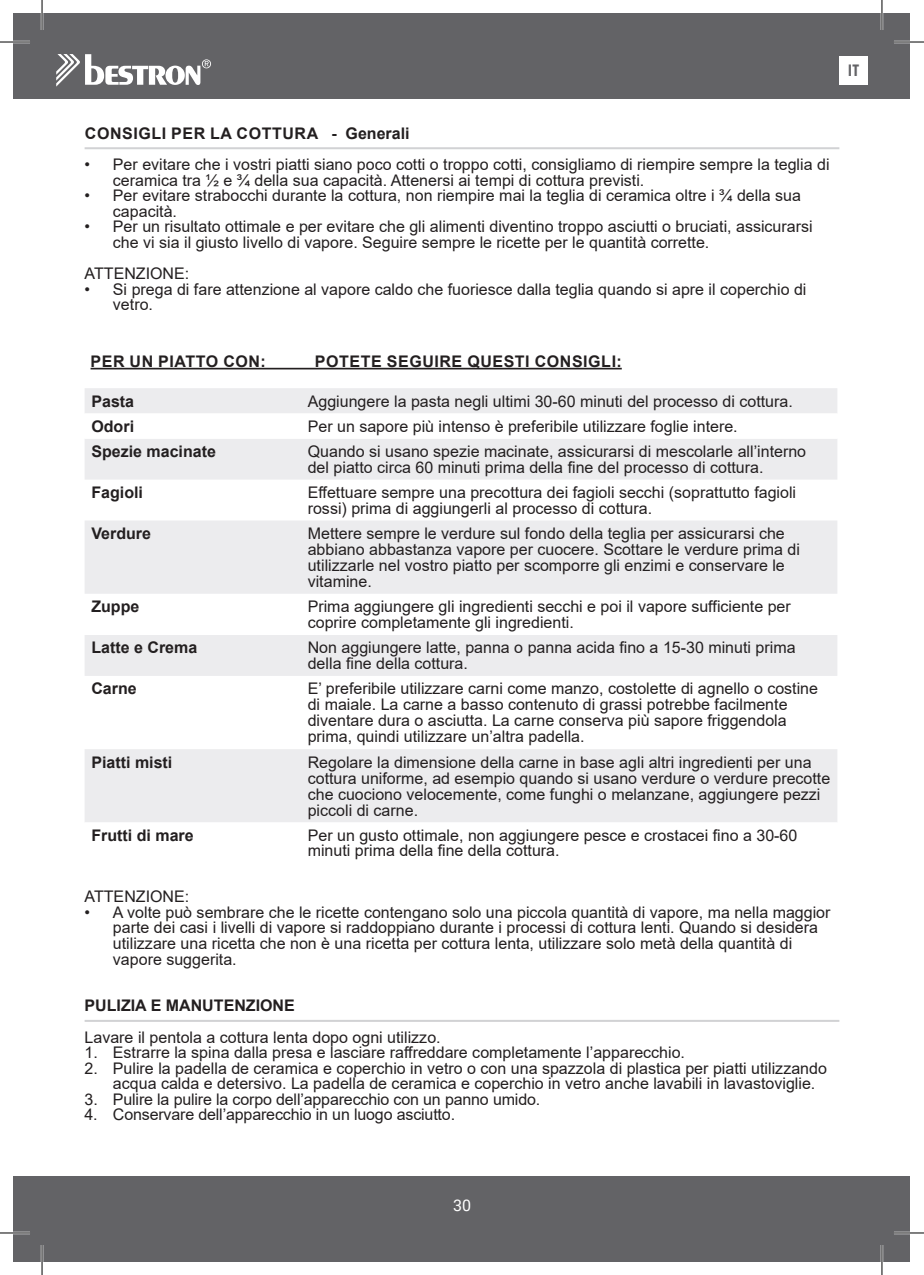
<style>
.page{position:relative;width:924px;height:1275px;background:#fff}
.page>*{position:absolute;margin:0;border:0;box-sizing:border-box;transform-origin:0 0}
.t1{font:16px/15.6px "Arial";color:#231f20}
.t2{font:700 16px "Arial";color:#231f20}
.t3{font:700 16px "Arial";letter-spacing:.035em;color:#231f20}
.t4{font:16px "Roboto";color:#fff}
.t5{font:700 16px "Century Gothic";color:#636366}
</style>
<div class="page">
<hr style="left:85px;top:147px;width:754px;height:2px;background:#d1d2d4">
<hr style="left:85px;top:1020px;width:754px;height:2px;background:#d1d2d4">
<div style="left:85px;top:388px;width:752px;height:25px;background:#ececee"></div>
<svg style="left:85px;top:439px;width:752px;height:383px;fill:#ececee"></svg>
<hr style="left:90px;top:368px;width:531px;height:1px;background:#231f20">
<div style="left:14px;top:14px;width:895px;height:85px;background:#636366"></div>
<div style="left:14px;top:1176px;width:895px;height:85px;background:#636366"></div>
<svg style="left:56px;top:54px;width:155px;height:33px"></svg>
<div style="left:839px;top:56px;width:28px;height:29px;background:#fff"></div>
<hr style="left:0;top:41px;width:30px;height:2px;background:#fff">
<hr style="left:893px;top:41px;width:30px;height:2px;background:#fff">
<hr style="left:0;top:1231px;width:30px;height:3px;background:#fff">
<hr style="left:893px;top:1231px;width:30px;height:3px;background:#fff">
<hr style="left:41px;top:0;width:2px;height:30px;background:#fff">
<hr style="left:41px;top:1245px;width:2px;height:30px;background:#fff">
<hr style="left:880px;top:0;width:2px;height:30px;background:#fff">
<hr style="left:880px;top:1245px;width:2px;height:30px;background:#fff">
<hr style="left:0;top:42px;width:30px;height:1px;background:#000">
<hr style="left:893px;top:42px;width:30px;height:1px;background:#000">
<hr style="left:0;top:1232px;width:30px;height:1px;background:#000">
<hr style="left:893px;top:1232px;width:30px;height:1px;background:#000">
<hr style="left:42px;top:0;width:1px;height:30px;background:#000">
<hr style="left:42px;top:1245px;width:1px;height:30px;background:#000">
<hr style="left:881px;top:0;width:1px;height:30px;background:#000">
<hr style="left:881px;top:1245px;width:1px;height:30px;background:#000">
<p class="t5" style="left:847px;top:65px;width:13px">IT</p>
<p class="t3" style="left:85px;top:127px;width:326px">CONSIGLI PER LA COTTURA - Generali</p>
<p class="t1" style="left:113px;top:158px;width:717px;text-indent:-28px">• Per evitare che i vostri piatti siano poco cotti o troppo cotti, consigliamo di riempire sempre la teglia di ceramica tra ½ e ¾ della sua capacità. Attenersi ai tempi di cottura previsti.</p>
<p class="t1" style="left:113px;top:189px;width:689px;text-indent:-28px">• Per evitare strabocchi durante la cottura, non riempire mai la teglia di ceramica oltre i ¾ della sua capacità.</p>
<p class="t1" style="left:113px;top:220px;width:700px;text-indent:-28px">• Per un risultato ottimale e per evitare che gli alimenti diventino troppo asciutti o bruciati, assicurarsi che vi sia il giusto livello di vapore. Seguire sempre le ricette per le quantità corrette.</p>
<p class="t1" style="left:85px;top:267px;width:106px">ATTENZIONE:</p>
<p class="t1" style="left:113px;top:283px;width:694px;text-indent:-28px">• Si prega di fare attenzione al vapore caldo che fuoriesce dalla teglia quando si apre il coperchio di vetro.</p>
<p class="t3" style="left:90px;top:355px;width:176px">PER UN PIATTO CON:</p>
<p class="t3" style="left:315px;top:355px;width:308px">POTETE SEGUIRE QUESTI CONSIGLI:</p>
<p class="t2" style="left:91px;top:395px;width:44px">Pasta</p>
<p class="t1" style="left:307px;top:395px;width:486px">Aggiungere la pasta negli ultimi 30-60 minuti del processo di cottura.</p>
<p class="t2" style="left:91px;top:420px;width:44px">Odori</p>
<p class="t1" style="left:307px;top:420px;width:431px">Per un sapore più intenso è preferibile utilizzare foglie intere.</p>
<p class="t2" style="left:91px;top:445px;width:126px">Spezie macinate</p>
<p class="t1" style="left:307px;top:445px;width:499px">Quando si usano spezie macinate, assicurarsi di mescolarle all’interno del piatto circa 60 minuti prima della fine del processo di cottura.</p>
<p class="t2" style="left:91px;top:486px;width:53px">Fagioli</p>
<p class="t1" style="left:307px;top:486px;width:489px">Effettuare sempre una precottura dei fagioli secchi (soprattutto fagioli rossi) prima di aggiungerli al processo di cottura.</p>
<p class="t2" style="left:91px;top:527px;width:61px">Verdure</p>
<p class="t1" style="left:307px;top:527px;width:493px">Mettere sempre le verdure sul fondo della teglia per assicurarsi che abbiano abbastanza vapore per cuocere. Scottare le verdure prima di utilizzarle nel vostro piatto per scomporre gli enzimi e conservare le vitamine.</p>
<p class="t2" style="left:91px;top:600px;width:49px">Zuppe</p>
<p class="t1" style="left:307px;top:600px;width:484px">Prima aggiungere gli ingredienti secchi e poi il vapore sufficiente per coprire completamente gli ingredienti.</p>
<p class="t2" style="left:91px;top:642px;width:107px">Latte e Crema</p>
<p class="t1" style="left:307px;top:641px;width:489px">Non aggiungere latte, panna o panna acida fino a 15-30 minuti prima della fine della cottura.</p>
<p class="t2" style="left:91px;top:682px;width:47px">Carne</p>
<p class="t1" style="left:307px;top:682px;width:511px">E’ preferibile utilizzare carni come manzo, costolette di agnello o costine di maiale. La carne a basso contenuto di grassi potrebbe facilmente diventare dura o asciutta. La carne conserva più sapore friggendola prima, quindi utilizzare un’altra padella.</p>
<p class="t2" style="left:91px;top:756px;width:82px">Piatti misti</p>
<p class="t1" style="left:307px;top:755px;width:524px">Regolare la dimensione della carne in base agli altri ingredienti per una cottura uniforme, ad esempio quando si usano verdure o verdure precotte che cuociono velocemente, come funghi o melanzane, aggiungere pezzi piccoli di carne.</p>
<p class="t2" style="left:91px;top:829px;width:104px">Frutti di mare</p>
<p class="t1" style="left:307px;top:829px;width:491px">Per un gusto ottimale, non aggiungere pesce e crostacei fino a 30-60 minuti prima della fine della cottura.</p>
<p class="t1" style="left:84px;top:890px;width:106px">ATTENZIONE:</p>
<p class="t1" style="left:113px;top:905px;width:718px;text-indent:-28px">• A volte può sembrare che le ricette contengano solo una piccola quantità di vapore, ma nella maggior parte dei casi i livelli di vapore si raddoppiano durante i processi di cottura lenti. Quando si desidera utilizzare una ricetta che non è una ricetta per cottura lenta, utilizzare solo metà della quantità di vapore suggerita.</p>
<p class="t2" style="left:84px;top:999px;width:212px">PULIZIA E MANUTENZIONE</p>
<p class="t1" style="left:84px;top:1030px;width:357px">Lavare il pentola a cottura lenta dopo ogni utilizzo.</p>
<p class="t1" style="left:84px;top:1046px;width:601px">1. Estrarre la spina dalla presa e lasciare raffreddare completamente l’apparecchio.</p>
<p class="t1" style="left:113px;top:1061px;width:715px;text-indent:-28px">2. Pulire la padella de ceramica e coperchio in vetro o con una spazzola di plastica per piatti utilizzando acqua calda e detersivo. La padella de ceramica e coperchio in vetro anche lavabili in lavastoviglie.</p>
<p class="t1" style="left:84px;top:1093px;width:457px">3. Pulire la pulire la corpo dell’apparecchio con un panno umido.</p>
<p class="t1" style="left:84px;top:1108px;width:372px">4. Conservare dell’apparecchio in un luogo asciutto.</p>
<p class="t4" style="left:453px;top:1198px;width:19px">30</p>
</div>
